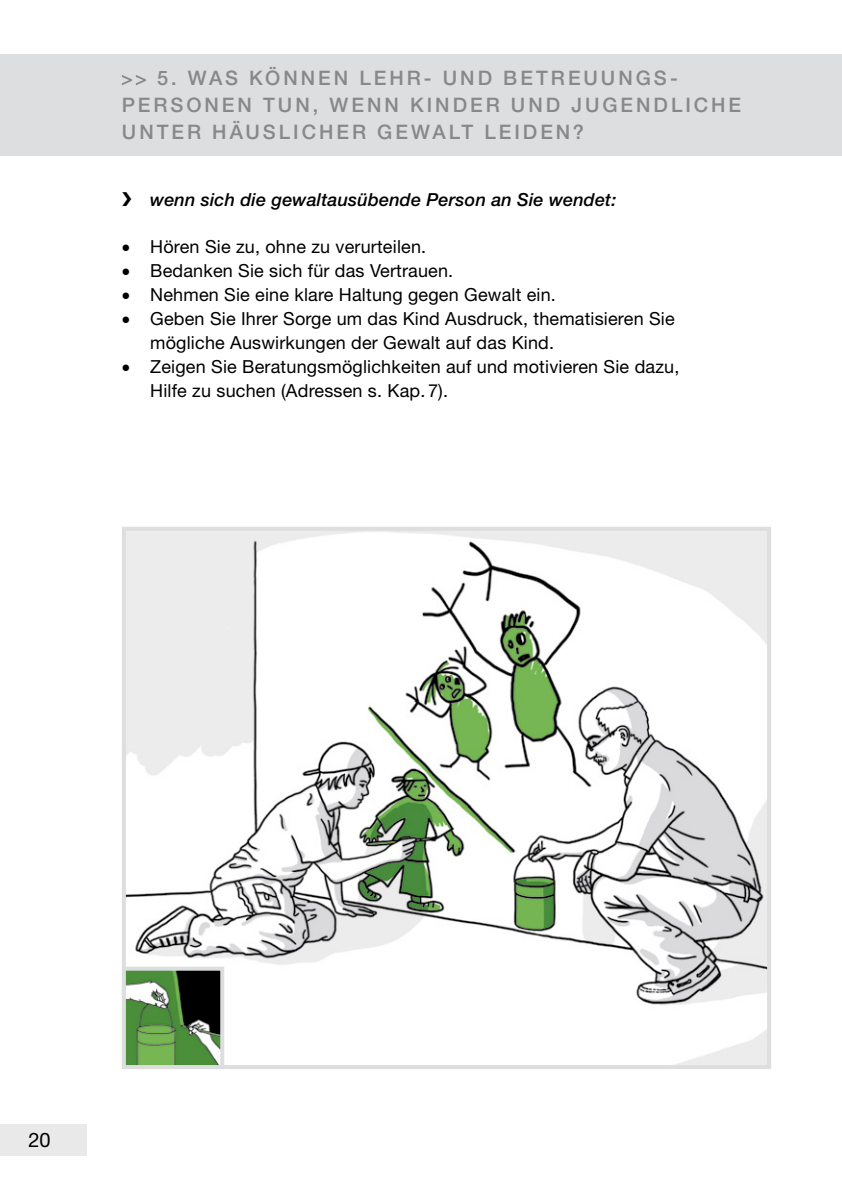
<style>
.page{position:relative;width:842px;height:1191px;background:#fff}
.page>*{position:absolute;margin:0;border:0;box-sizing:border-box;transform-origin:0 0}
.Titel_fortsetzung{font:500 20px/27px "Helvetica Neue LT Std";letter-spacing:.15em;color:#87888a}
.t1{font:20px "Helvetica Neue LT Std";color:#000}
.t2{font:18px/24px "Helvetica Neue LT Std";letter-spacing:.01em;color:#000}
.Zwischentitel_einzug{font:italic 500 18px "Helvetica Neue LT Std";letter-spacing:.01em;color:#000}
</style>
<div class="page">
<div style="left:0;top:1124px;width:86px;height:32px;background:#e9e9ea"></div>
<div style="left:0;top:54px;width:842px;height:102px;background:#dddedf"></div>
<svg style="left:122px;top:75px;width:24px;height:10px"></svg>
<img style="left:127px;top:532px;width:639px;height:532px">
<div style="left:122px;top:527px;width:649px;height:542px;border:4px solid #dddedf"></div>
<svg style="left:122px;top:964px;width:104px;height:105px;background:#6e8d65"></svg>
<p class="Titel_fortsetzung" style="left:122px;top:64px;width:621px;text-indent:35px">5. WAS KÖNNEN LEHR- UND BETREUUNGS-<br>PERSONEN TUN, WENN KINDER UND JUGENDLICHE<br>UNTER HÄUSLICHER GEWALT LEIDEN?</p>
<p class="Zwischentitel_einzug" style="left:122px;top:189px;width:496px">❯ wenn sich die gewaltausübende Person an Sie wendet:</p>
<p class="t2" style="left:122px;top:234px;width:306px">• Hören Sie zu, ohne zu verurteilen.</p>
<p class="t2" style="left:122px;top:258px;width:333px">• Bedanken Sie sich für das Vertrauen.</p>
<p class="t2" style="left:122px;top:282px;width:436px">• Nehmen Sie eine klare Haltung gegen Gewalt ein.</p>
<p class="t2" style="left:150px;top:306px;width:526px;text-indent:-28px">• Geben Sie Ihrer Sorge um das Kind Ausdruck, thematisieren Sie mögliche Auswirkungen der Gewalt auf das Kind.</p>
<p class="t2" style="left:150px;top:354px;width:531px;text-indent:-28px">• Zeigen Sie Beratungsmöglichkeiten auf und motivieren Sie dazu,<br>Hilfe zu suchen (Adressen s. Kap. 7).</p>
<p class="t1" style="left:28px;top:1128px;width:24px">20</p>
</div>
